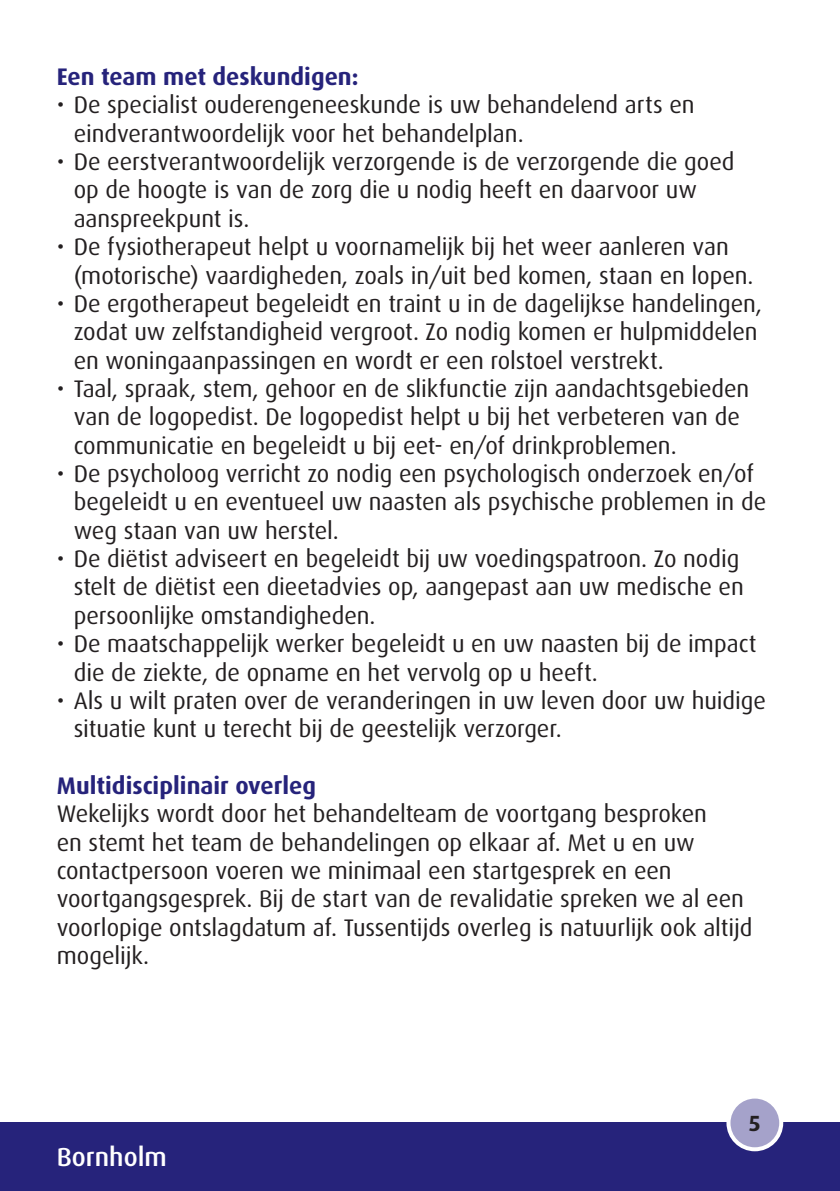
<style>
.page{position:relative;width:840px;height:1191px;background:#fff}
.page>*{position:absolute;margin:0;border:0;box-sizing:border-box;transform-origin:0 0}
.t1{font:500 26px "Dax";color:#fff}
.t2{font:24px/28.4px "Dax";letter-spacing:-.005em;color:#231f20}
.t3{font:700 24px "Dax";color:#26237b}
.t4{font:700 22px "Dax";color:#231f20}
</style>
<div class="page">
<div style="left:0;top:1123px;width:839px;height:68px;background:#26237b"></div>
<div style="left:728px;top:1096px;width:52px;height:53px;background:#a5a2ca;border-radius:50%"></div>
<div style="left:726px;top:1094px;width:56px;height:57px;border:4px solid #fff;border-radius:50%"></div>
<p class="t3" style="left:57px;top:63px;width:303px">Een team met deskundigen:</p>
<p class="t2" style="left:74px;top:91px;width:622px;text-indent:-17px">• De specialist ouderengeneeskunde is uw behandelend arts en eindverantwoordelijk voor het behandelplan.</p>
<p class="t2" style="left:74px;top:148px;width:662px;text-indent:-17px">• De eerstverantwoordelijk verzorgende is de verzorgende die goed op de hoogte is van de zorg die u nodig heeft en daarvoor uw aanspreekpunt is.</p>
<p class="t2" style="left:74px;top:233px;width:681px;text-indent:-17px">• De fysiotherapeut helpt u voornamelijk bij het weer aanleren van (motorische) vaardigheden, zoals in/uit bed komen, staan en lopen.</p>
<p class="t2" style="left:74px;top:290px;width:689px;text-indent:-17px">• De ergotherapeut begeleidt en traint u in de dagelijkse handelingen, zodat uw zelfstandigheid vergroot. Zo nodig komen er hulpmiddelen en woningaanpassingen en wordt er een rolstoel verstrekt.</p>
<p class="t2" style="left:74px;top:375px;width:676px;text-indent:-17px">• Taal, spraak, stem, gehoor en de slikfunctie zijn aandachtsgebieden van de logopedist. De logopedist helpt u bij het verbeteren van de communicatie en begeleidt u bij eet- en/of drinkproblemen.</p>
<p class="t2" style="left:74px;top:460px;width:693px;text-indent:-17px">• De psycholoog verricht zo nodig een psychologisch onderzoek en/of begeleidt u en eventueel uw naasten als psychische problemen in de weg staan van uw herstel.</p>
<p class="t2" style="left:74px;top:545px;width:671px;text-indent:-17px">• De diëtist adviseert en begeleidt bij uw voedingspatroon. Zo nodig stelt de diëtist een dieetadvies op, aangepast aan uw medische en persoonlijke omstandigheden.</p>
<p class="t2" style="left:74px;top:630px;width:683px;text-indent:-17px">• De maatschappelijk werker begeleidt u en uw naasten bij de impact die de ziekte, de opname en het vervolg op u heeft.</p>
<p class="t2" style="left:74px;top:686px;width:693px;text-indent:-17px">• Als u wilt praten over de veranderingen in uw leven door uw huidige situatie kunt u terecht bij de geestelijk verzorger.</p>
<p class="t3" style="left:57px;top:772px;width:260px">Multidisciplinair overleg</p>
<p class="t2" style="left:57px;top:800px;width:696px">Wekelijks wordt door het behandelteam de voortgang besproken<br>en stemt het team de behandelingen op elkaar af. Met u en uw contactpersoon voeren we minimaal een startgesprek en een voortgangsgesprek. Bij de start van de revalidatie spreken we al een voorlopige ontslagdatum af. Tussentijds overleg is natuurlijk ook altijd mogelijk.</p>
<p class="t1" style="left:57px;top:1142px;width:111px">Bornholm</p>
<p class="t4" style="left:748px;top:1110px;width:14px">5</p>
</div>
